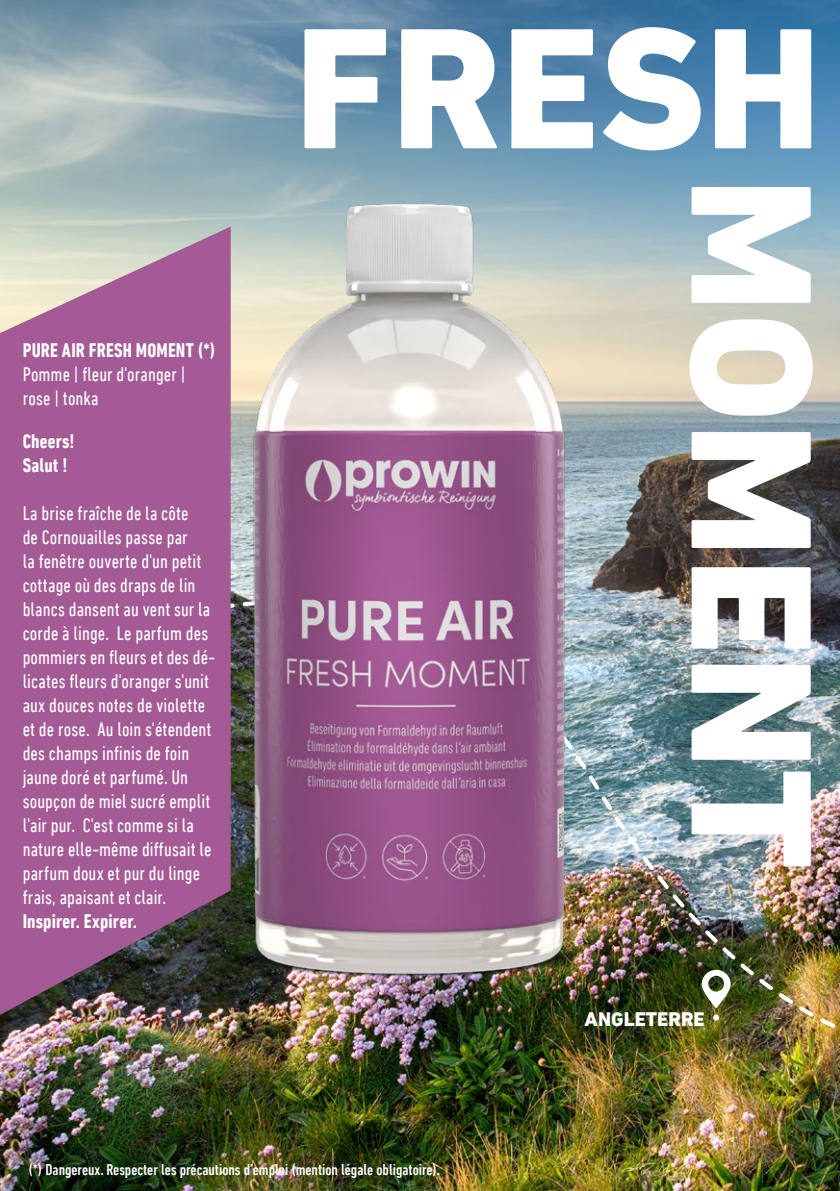
<style>
.page{position:relative;width:840px;height:1191px;background:#fff}
.page>*{position:absolute;margin:0;border:0;box-sizing:border-box;transform-origin:0 0}
.t1{font:800 175px "DIN Next LT Pro";color:#fff}
.t2{font:condensed 20px/24px "DIN Next LT Pro";letter-spacing:.005em;color:#fff}
.t3{font:700 condensed 20px/24px "DIN Next LT Pro";letter-spacing:.005em;color:#fff}
.t4{font:800 20px "DIN Next LT Pro";color:#fff}
.t5{font:500 condensed 16px "DIN Next LT Pro";color:#fff}
</style>
<div class="page">
<img style="left:1px;top:0;width:838px;height:1191px">
<img style="left:0;top:0;width:1px;height:1191px">
<svg style="left:0;top:0;width:70px;height:86px;background:#8aa3ae"></svg>
<img style="left:597px;top:1083px;width:242px;height:26px">
<img style="left:0;top:86px;width:839px;height:997px">
<img style="left:142px;top:142px;width:572px;height:898px">
<svg style="left:0;top:226px;width:230px;height:789px;background:#9f6091"></svg>
<svg style="left:712px;top:1014px;width:6px;height:6px"></svg>
<svg style="left:701px;top:969px;width:29px;height:39px"></svg>
<p class="t3" style="left:23px;top:338px;width:194px">PURE AIR FRESH MOMENT (*)</p>
<p class="t2" style="left:23px;top:362px;width:164px">Pomme | fleur d'oranger | rose | tonka</p>
<p class="t3" style="left:23px;top:429px;width:53px">Cheers!<br>Salut !</p>
<p class="t2" style="left:23px;top:501px;width:194px">La brise fraîche de la côte<br>de Cornouailles passe par<br>la fenêtre ouverte d'un petit cottage où des draps de lin blancs dansent au vent sur la corde à linge. Le parfum des pommiers en fleurs et des dé&shy;licates fleurs d'oranger s'unit aux douces notes de violette et de rose. Au loin s'étendent des champs infinis de foin jaune doré et parfumé. Un soupçon de miel sucré emplit l'air pur. C'est comme si la nature elle-même diffusait le parfum doux et pur du linge frais, apaisant et clair.</p>
<p class="t3" style="left:23px;top:909px;width:116px">Inspirer. Expirer.</p>
<p class="t1" style="left:295px;top:-15px;width:527px">FRESH</p>
<p class="t1" style="left:854px;top:177px;width:692px;rotate:90deg">MOMENT</p>
<p class="t4" style="left:584px;top:1007px;width:122px">ANGLETERRE</p>
<p class="t5" style="left:28px;top:1160px;width:413px">(*) Dangereux. Respecter les précautions d’emploi (mention légale obligatoire).</p>
</div>
